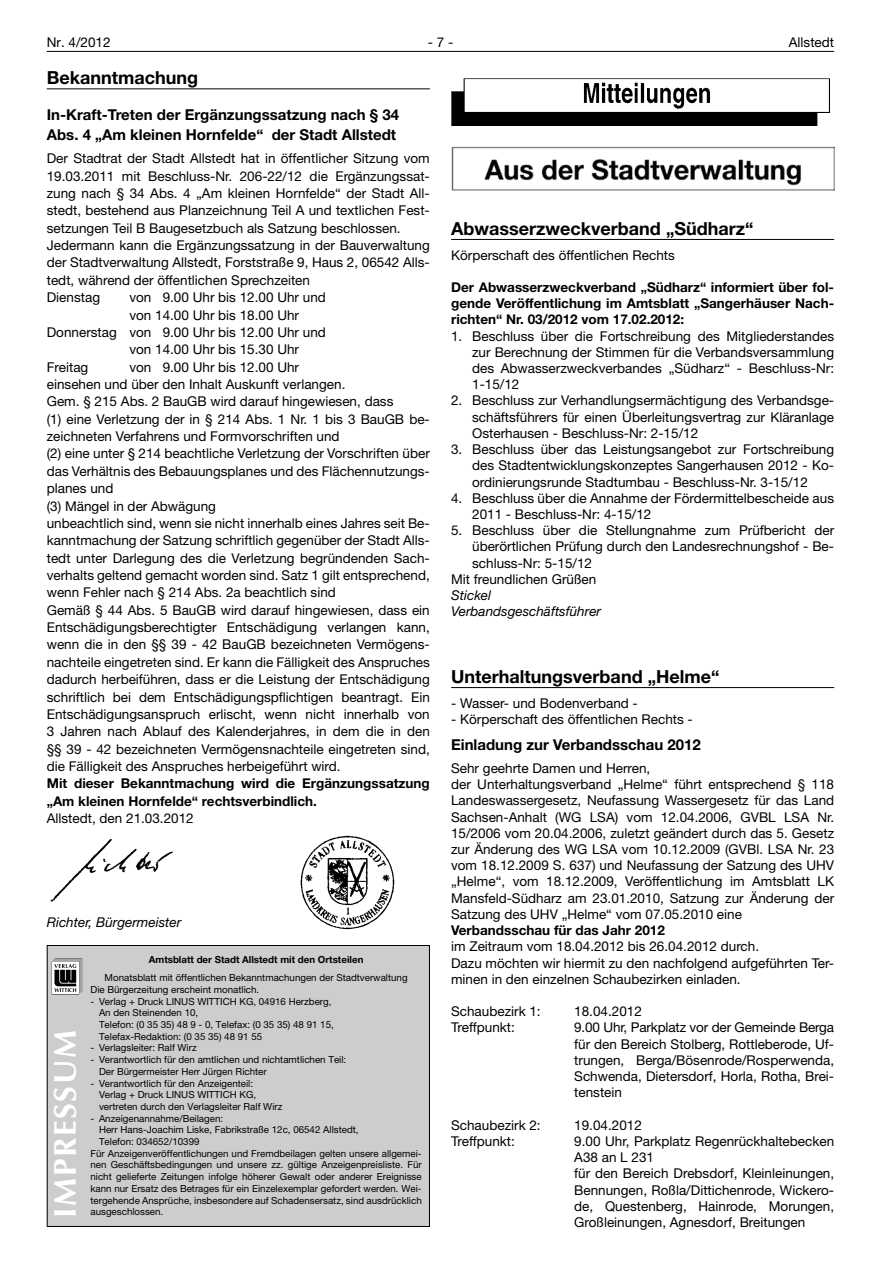
<style>
.page{position:relative;width:881px;height:1263px;background:#fff}
.page>*{position:absolute;margin:0;border:0;box-sizing:border-box;transform-origin:0 0}
.t1{font:700 31.5px "Optima LT";letter-spacing:.05em;color:#fff}
.t2{font:700 18px "Helvetica Neue LT";color:#000}
.t3{font:700 15px/19.2px "Helvetica Neue LT";color:#000}
.t4{font:13.5px/17.4px "Helvetica Neue LT";color:#000}
.t5{font:700 13.5px/16.2px "Helvetica Neue LT";color:#000}
.t6{font:italic 13.5px/16.2px "Helvetica Neue LT";color:#000}
.t7{font:9.75px/11.7px "Helvetica Neue LT";color:#000}
.t8{font:700 9.75px "Helvetica Neue LT";color:#000}
</style>
<div class="page">
<hr style="left:47px;top:51px;width:786px;height:1px;background:#000">
<hr style="left:47px;top:88px;width:382px;height:1px;background:#000">
<hr style="left:451px;top:239px;width:382px;height:1px;background:#000">
<hr style="left:451px;top:687px;width:382px;height:1px;background:#000">
<img style="left:451px;top:78px;width:378px;height:48px">
<img style="left:451px;top:146px;width:382px;height:45px">
<img style="left:300px;top:835px;width:95px;height:95px">
<img style="left:50px;top:839px;width:123px;height:63px">
<div style="left:47px;top:945px;width:382px;height:281px;background:#cecdcd"></div>
<div style="left:47px;top:945px;width:382px;height:282px;border:1px solid #000"></div>
<svg style="left:52px;top:958px;width:30px;height:36px"></svg>
<p class="t4" style="left:47px;top:33px;width:65px">Nr. 4/2012</p>
<p class="t4" style="left:427px;top:33px;width:27px">- 7 -</p>
<p class="t4" style="left:788px;top:33px;width:47px">Allstedt</p>
<h2 class="t2" style="left:47px;top:67px;width:153px">Bekanntmachung</h2>
<p class="t3" style="left:47px;top:105px;width:354px">In-Kraft-Treten der Ergänzungssatzung nach § 34<br>Abs. 4 „Am kleinen Hornfelde“ der Stadt Allstedt</p>
<p class="t4" style="left:47px;top:150px;width:384px">Der Stadtrat der Stadt Allstedt hat in öffentlicher Sitzung vom 19.03.2011 mit Beschluss-Nr. 206-22/12 die Ergänzungssat&shy;zung nach § 34 Abs. 4 „Am kleinen Hornfelde“ der Stadt All&shy;stedt, bestehend aus Planzeichnung Teil A und textlichen Fest&shy;setzungen Teil B Baugesetzbuch als Satzung beschlossen.<br>Jedermann kann die Ergänzungssatzung in der Bauverwaltung der Stadtverwaltung Allstedt, Forststraße 9, Haus 2, 06542 Alls&shy;tedt, während der öffentlichen Sprechzeiten<br>Dienstag</p>
<h2 class="t2" style="left:451px;top:217px;width:304px">Abwasserzweckverband „Südharz“</h2>
<p class="t4" style="left:451px;top:246px;width:225px">Körperschaft des öffentlichen Rechts</p>
<p class="t5" style="left:451px;top:279px;width:384px;text-align:justify">Der Abwasserzweckverband „Südharz“ informiert über fol&shy;gende Veröffentlichung im Amtsblatt „Sangerhäuser Nach&shy;richten“ Nr. 03/2012 vom 17.02.2012:</p>
<p class="t4" style="left:472px;top:327px;width:363px;line-height:16.2px;text-align:justify;text-indent:-21px">1. Beschluss über die Fortschreibung des Mitgliederstandes zur Berechnung der Stimmen für die Verbandsversammlung des Abwasserzweckverbandes „Südharz“ - Beschluss-Nr:<br>1-15/12</p>
<p class="t4" style="left:472px;top:392px;width:363px;line-height:16.2px;text-align:justify;text-indent:-21px">2. Beschluss zur Verhandlungsermächtigung des Verbandsge&shy;schäftsführers für einen Überleitungsvertrag zur Kläranlage Osterhausen - Beschluss-Nr: 2-15/12</p>
<p class="t4" style="left:472px;top:441px;width:363px;line-height:16.2px;text-align:justify;text-indent:-21px">3. Beschluss über das Leistungsangebot zur Fortschreibung des Stadtentwicklungskonzeptes Sangerhausen 2012 - Ko&shy;ordinierungsrunde Stadtumbau - Beschluss-Nr. 3-15/12</p>
<p class="t4" style="left:472px;top:490px;width:363px;line-height:16.2px;text-indent:-21px">4. Beschluss über die Annahme der Fördermittelbescheide aus<br>2011 - Beschluss-Nr: 4-15/12</p>
<p class="t4" style="left:451px;top:521px;width:384px">5. Beschluss über die Stellungnahme zum Prüfbericht der</p>
<p class="t4" style="left:472px;top:538px;width:363px">überörtlichen Prüfung durch den Landesrechnungshof - Be-</p>
<p class="t4" style="left:472px;top:554px;width:121px">schluss-Nr: 5-15/12</p>
<p class="t4" style="left:451px;top:570px;width:147px">Mit freundlichen Grüßen</p>
<p class="t6" style="left:451px;top:587px;width:151px">Stickel<br>Verbandsgeschäftsführer</p>
<p class="t4" style="left:129px;top:288px;width:198px">von 9.00 Uhr bis 12.00 Uhr und</p>
<p class="t4" style="left:129px;top:306px;width:171px">von 14.00 Uhr bis 18.00 Uhr</p>
<p class="t4" style="left:47px;top:323px;width:280px">Donnerstag von 9.00 Uhr bis 12.00 Uhr und</p>
<p class="t4" style="left:129px;top:341px;width:171px">von 14.00 Uhr bis 15.30 Uhr</p>
<p class="t4" style="left:47px;top:358px;width:43px">Freitag</p>
<p class="t4" style="left:47px;top:358px;width:384px;text-indent:82px">von 9.00 Uhr bis 12.00 Uhr<br>einsehen und über den Inhalt Auskunft verlangen.<br>Gem. § 215 Abs. 2 BauGB wird darauf hingewiesen, dass<br>(1) eine Verletzung der in § 214 Abs. 1 Nr. 1 bis 3 BauGB be&shy;zeichneten Verfahrens und Formvorschriften und<br>(2) eine unter § 214 beachtliche Verletzung der Vorschriften über das Verhältnis des Bebauungsplanes und des Flächennutzungs&shy;planes und<br>(3) Mängel in der Abwägung<br>unbeachtlich sind, wenn sie nicht innerhalb eines Jahres seit Be&shy;kanntmachung der Satzung schriftlich gegenüber der Stadt Alls&shy;tedt unter Darlegung des die Verletzung begründenden Sach&shy;verhalts geltend gemacht worden sind. Satz 1 gilt entsprechend, wenn Fehler nach § 214 Abs. 2a beachtlich sind<br>Gemäß § 44 Abs. 5 BauGB wird darauf hingewiesen, dass ein Entschädigungsberechtigter Entschädigung verlangen kann, wenn die in den §§ 39 - 42 BauGB bezeichneten Vermögens&shy;nachteile eingetreten sind. Er kann die Fälligkeit des Anspruches dadurch herbeiführen, dass er die Leistung der Entschädigung schriftlich bei dem Entschädigungspflichtigen beantragt. Ein Entschädigungsanspruch erlischt, wenn nicht innerhalb von 3 Jahren nach Ablauf des Kalenderjahres, in dem die in den §§ 39 - 42 bezeichneten Vermögensnachteile eingetreten sind, die Fälligkeit des Anspruches herbeigeführt wird.</p>
<p class="t5" style="left:47px;top:774px;width:384px;line-height:17.4px">Mit dieser Bekanntmachung wird die Ergänzungssatzung „Am kleinen Hornfelde“ rechtsverbindlich.</p>
<p class="t4" style="left:47px;top:809px;width:148px">Allstedt, den 21.03.2012</p>
<h2 class="t2" style="left:451px;top:665px;width:270px">Unterhaltungsverband „Helme“</h2>
<p class="t4" style="left:451px;top:694px;width:188px">- Wasser- und Bodenverband -</p>
<p class="t4" style="left:451px;top:710px;width:243px">- Körperschaft des öffentlichen Rechts -</p>
<p class="t3" style="left:451px;top:735px;width:251px">Einladung zur Verbandsschau 2012</p>
<p class="t4" style="left:451px;top:760px;width:384px;line-height:16.2px">Sehr geehrte Damen und Herren,<br>der Unterhaltungsverband „Helme“ führt entsprechend § 118<br>Landeswassergesetz, Neufassung Wassergesetz für das Land Sachsen-Anhalt (WG LSA) vom 12.04.2006, GVBL LSA Nr.<br>15/2006 vom 20.04.2006, zuletzt geändert durch das 5. Gesetz zur Änderung des WG LSA vom 10.12.2009 (GVBl. LSA Nr. 23 vom 18.12.2009 S. 637) und Neufassung der Satzung des UHV „Helme“, vom 18.12.2009, Veröffentlichung im Amtsblatt LK Mansfeld-Südharz am 23.01.2010, Satzung zur Änderung der Satzung des UHV „Helme“ vom 07.05.2010 eine</p>
<p class="t5" style="left:451px;top:922px;width:215px">Verbandsschau für das Jahr 2012</p>
<p class="t4" style="left:451px;top:938px;width:384px;line-height:16.2px">im Zeitraum vom 18.04.2012 bis 26.04.2012 durch.<br>Dazu möchten wir hiermit zu den nachfolgend aufgeführten Ter&shy;minen in den einzelnen Schaubezirken einladen.</p>
<p class="t4" style="left:451px;top:1002px;width:91px">Schaubezirk 1:</p>
<p class="t4" style="left:574px;top:1002px;width:69px">18.04.2012</p>
<p class="t4" style="left:451px;top:1019px;width:65px">Treffpunkt:</p>
<p class="t4" style="left:574px;top:1019px;width:261px;line-height:16.2px;text-align:justify">9.00 Uhr, Parkplatz vor der Gemeinde Berga für den Bereich Stolberg, Rottleberode, Uf&shy;trungen, Berga/Bösenrode/Rosperwenda, Schwenda, Dietersdorf, Horla, Rotha, Brei&shy;tenstein</p>
<p class="t4" style="left:451px;top:1116px;width:91px">Schaubezirk 2:</p>
<p class="t4" style="left:574px;top:1116px;width:69px">19.04.2012</p>
<p class="t4" style="left:451px;top:1132px;width:65px">Treffpunkt:</p>
<p class="t4" style="left:574px;top:1133px;width:261px;line-height:16.2px">9.00 Uhr, Parkplatz Regenrückhaltebecken A38 an L 231<br>für den Bereich Drebsdorf, Kleinleinungen, Bennungen, Roßla/Dittichenrode, Wickero&shy;de, Questenberg, Hainrode, Morungen, Großleinungen, Agnesdorf, Breitungen</p>
<p class="t6" style="left:47px;top:914px;width:136px">Richter, Bürgermeister</p>
<p class="t8" style="left:149px;top:953px;width:216px">Amtsblatt der Stadt Allstedt mit den Ortsteilen</p>
<p class="t7" style="left:90px;top:972px;width:318px;text-indent:14px">Monatsblatt mit öffentlichen Bekanntmachungen der Stadtverwaltung<br>Die Bürgerzeitung erscheint monatlich.</p>
<p class="t7" style="left:99px;top:995px;width:236px;text-indent:-9px">- Verlag + Druck LINUS WITTICH KG, 04916 Herzberg, An den Steinenden 10,<br>Telefon: (0 35 35) 48 9 - 0, Telefax: (0 35 35) 48 91 15, Telefax-Redaktion: (0 35 35) 48 91 55</p>
<p class="t7" style="left:90px;top:1042px;width:108px">- Verlagsleiter: Ralf Wirz</p>
<p class="t7" style="left:99px;top:1054px;width:249px;text-indent:-9px">- Verantwortlich für den amtlichen und nichtamtlichen Teil:<br>Der Bürgermeister Herr Jürgen Richter</p>
<p class="t7" style="left:99px;top:1077px;width:185px;text-indent:-9px">- Verantwortlich für den Anzeigenteil:<br>Verlag + Druck LINUS WITTICH KG, vertreten durch den Verlagsleiter Ralf Wirz</p>
<p class="t7" style="left:90px;top:1112px;width:134px">- Anzeigenannahme/Beilagen:</p>
<p class="t7" style="left:99px;top:1124px;width:261px">Herr Hans-Joachim Liske, Fabrikstraße 12c, 06542 Allstedt,</p>
<p class="t7" style="left:99px;top:1135px;width:102px">Telefon: 034652/10399</p>
<p class="t7" style="left:90px;top:1147px;width:332px">Für Anzeigenveröffentlichungen und Fremdbeilagen gelten unsere allgemei-</p>
<p class="t7" style="left:90px;top:1159px;width:332px">nen Geschäftsbedingungen und unsere zz. gültige Anzeigenpreisliste. Für</p>
<p class="t7" style="left:90px;top:1171px;width:332px">nicht gelieferte Zeitungen infolge höherer Gewalt oder anderer Ereignisse</p>
<p class="t7" style="left:90px;top:1182px;width:332px">kann nur Ersatz des Betrages für ein Einzelexemplar gefordert werden. Wei-</p>
<p class="t7" style="left:90px;top:1194px;width:332px">tergehende Ansprüche, insbesondere auf Schadensersatz, sind ausdrücklich</p>
<p class="t7" style="left:90px;top:1206px;width:74px">ausgeschlossen.</p>
<h1 class="t1" style="left:47px;top:1218px;width:189px;rotate:-90deg">IMPRESSUM</h1>
</div>
